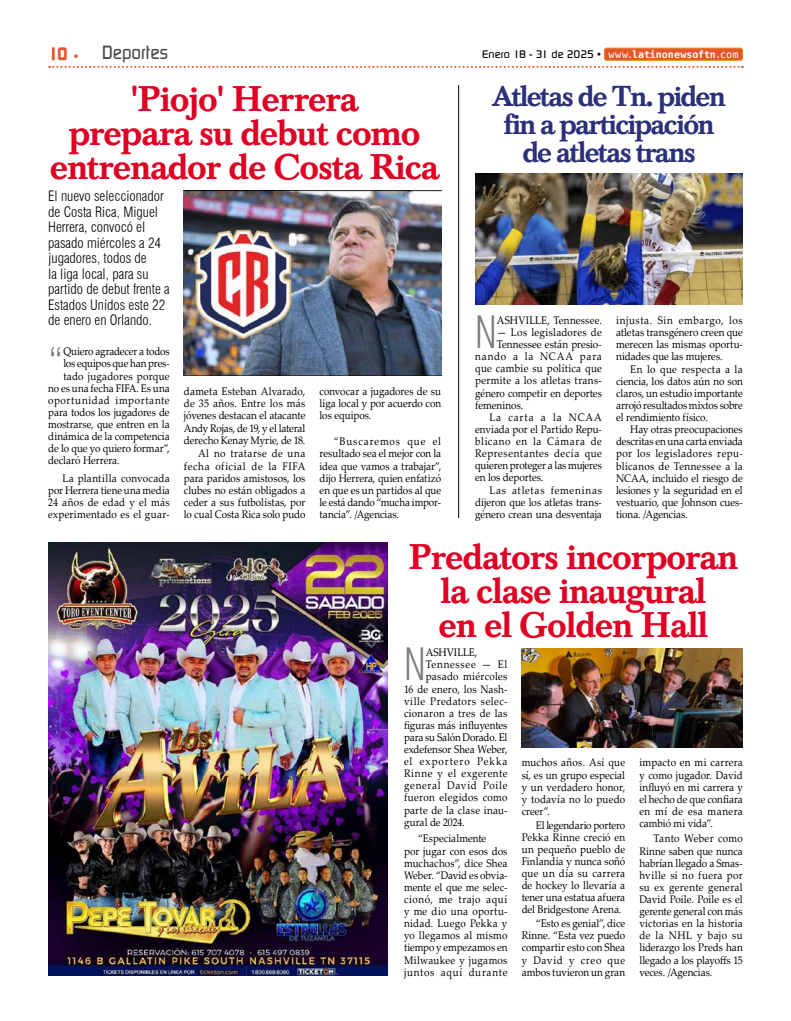
<style>
.page{position:relative;width:791px;height:1021px;background:#fff}
.page>*{position:absolute;margin:0;border:0;box-sizing:border-box;transform-origin:0 0}
.t1{font:300 condensed 43.5px "Swiss 721 BT";color:#7d7d7d;scale:.9 1}
.t2{font:500 37px/34px "Baskerville T";letter-spacing:-.03em;color:#df0023;text-align:center}
.t3{font:500 30px/28px "Baskerville T";letter-spacing:-.06em;color:#2b3078;text-align:center}
.t4{font:500 19px "Continuum";letter-spacing:.005em;color:#464646;scale:.9 1}
.t5{font:700 18px "Continuum";color:#e6542f}
.t6{font:300 condensed 14px/15.5px "Swiss 721 BT";color:#000}
.t7{font:11px/12.1px "Palatino Linotype";letter-spacing:.005em;color:#000;text-align:justify;scale:.9 1}
.t8{font:11px "Palatino Linotype";letter-spacing:.03em;color:#000;scale:.9 1}
.t9{font:11px "Palatino Linotype";letter-spacing:-.015em;color:#000;scale:.9 1}
.t10{font:11px "Palatino Linotype";letter-spacing:.06em;color:#000;scale:.9 1}
.t11{font:500 11px "Continuum";color:#000}
.t12{font:11px "Palatino Linotype";letter-spacing:.025em;color:#000;scale:.9 1}
.t13{font:11px "Palatino Linotype";letter-spacing:.035em;color:#000;scale:.9 1}
.t14{font:11px "Palatino Linotype";letter-spacing:.075em;color:#000;scale:.9 1}
.t15{font:11px "Palatino Linotype";letter-spacing:.055em;color:#000;scale:.9 1}
.t16{font:11px "Palatino Linotype";letter-spacing:.045em;color:#000;scale:.9 1}
.t17{font:11px "Palatino Linotype";letter-spacing:-.02em;color:#000;scale:.9 1}
.t18{font:11px "Palatino Linotype";letter-spacing:.05em;color:#000;scale:.9 1}
.t19{font:11px "Palatino Linotype";letter-spacing:.065em;color:#000;scale:.9 1}
.t20{font:11px "Palatino Linotype";letter-spacing:.08em;color:#000;scale:.9 1}
.t21{font:11px "Palatino Linotype";letter-spacing:.09em;color:#000;scale:.9 1}
.t22{font:11px "Palatino Linotype";letter-spacing:.095em;color:#000;scale:.9 1}
.s1{font-size:11px}
.s2{font-family:"Bitstream Vera Sans Mono";font-weight:400;font-size:10px;color:#fff}
.s3{font-family:"Bitstream Vera Sans Mono";font-weight:700;font-size:10px;color:#fff}
</style>
<div class="page">
<div style="left:604px;top:48px;width:138px;height:12px;background:#e6542f;border-radius:2px"></div>
<div style="left:604px;top:48px;width:139px;height:12px;border:1px solid #eb880e;border-radius:2px"></div>
<svg style="left:49px;top:66px;width:694px;height:2px"></svg>
<hr style="left:458px;top:85px;width:1px;height:433px;background:#000">
<img style="left:184px;top:190px;width:257px;height:186px">
<img style="left:522px;top:648px;width:221px;height:99px">
<img style="left:475px;top:173px;width:268px;height:131px">
<img style="left:48px;top:542px;width:339px;height:433px">
<h3 class="t5" style="left:48px;top:41px;width:31px">10 <span class="s1">•</span></h3>
<h3 class="t4" style="left:102px;top:40px;width:75px">Deportes</h3>
<p class="t11" style="left:482px;top:47px;width:258px">Enero 18 - 31 de 2025 • <span class="s2">www.</span><span class="s3">latinonewsoftn</span><span class="s2">.com</span></p>
<h2 class="t2" style="left:50px;top:82px;width:391px">'Piojo' Herrera<br>prepara su debut como entrenador de Costa Rica</h2>
<p class="t6" style="left:48px;top:188px;width:123px">El nuevo seleccionador de Costa Rica, Miguel<br>Herrera, convocó el pasado miércoles a 24 jugadores, todos de<br>la liga local, para su partido de debut frente a<br>Estados Unidos este 22 de enero en Orlando.</p>
<h1 class="t1" style="left:48px;top:337px;width:18px">“</h1>
<p class="t9" style="left:63px;top:344px;width:120px">Quiero agradecer a todos</p>
<p class="t7" style="left:63px;top:357px;width:120px">los equipos que han pres-</p>
<p class="t7" style="left:63px;top:369px;width:120px">tado jugadores porque</p>
<p class="t7" style="left:48px;top:381px;width:137px">no es una fecha FIFA. Es una</p>
<p class="t10" style="left:48px;top:392px;width:137px">oportunidad importante</p>
<p class="t7" style="left:48px;top:405px;width:137px">para todos los jugadores de</p>
<p class="t7" style="left:48px;top:418px;width:137px">mostrarse, que entren en la</p>
<p class="t7" style="left:48px;top:430px;width:137px">dinámica de la competencia</p>
<p class="t7" style="left:48px;top:442px;width:137px">de lo que yo quiero formar”,</p>
<p class="t7" style="left:48px;top:454px;width:81px">declaró Herrera.</p>
<p class="t7" style="left:48px;top:471px;width:137px;text-indent:14px">La plantilla convocada por Herrera tiene una media 24 años de edad y el más experimentado es el guar-</p>
<p class="t7" style="left:184px;top:385px;width:137px">dameta Esteban Alvarado, de 35 años. Entre los más jóvenes destacan el atacante Andy Rojas, de 19, y el lateral derecho Kenay Myrie, de 18.</p>
<p class="t7" style="left:184px;top:447px;width:137px;text-indent:14px">Al no tratarse de una fecha oficial de la FIFA para paridos amistosos, los clubes no están obligados a ceder a sus futbolistas, por lo cual Costa Rica solo pudo</p>
<p class="t7" style="left:320px;top:385px;width:137px">convocar a jugadores de su liga local y por acuerdo con los equipos.</p>
<p class="t7" style="left:320px;top:435px;width:137px;text-indent:14px">“Buscaremos que el resultado sea el mejor con la idea que vamos a trabajar”, dijo Herrera, quien enfatizó en que es un partidos al que le está dando “mucha impor&shy;tancia”. /Agencias.</p>
<h3 class="t3" style="left:492px;top:82px;width:235px">Atletas de Tn. piden fin a participación de atletas trans</h3>
<h1 class="t1" style="left:475px;top:306px;width:26px">N</h1>
<p class="t7" style="left:497px;top:313px;width:118px">ASHVILLE, Tennessee.</p>
<p class="t12" style="left:497px;top:324px;width:118px">— Los legisladores de</p>
<p class="t7" style="left:497px;top:338px;width:118px">Tennessee están presio-</p>
<p class="t20" style="left:475px;top:348px;width:142px">nando a la NCAA para</p>
<p class="t8" style="left:475px;top:361px;width:142px">que cambie su política que</p>
<p class="t8" style="left:475px;top:373px;width:142px">permite a los atletas trans-</p>
<p class="t7" style="left:475px;top:386px;width:142px">género competir en deportes</p>
<p class="t7" style="left:475px;top:398px;width:55px">femeninos.</p>
<p class="t22" style="left:489px;top:409px;width:127px">La carta a la NCAA</p>
<p class="t7" style="left:475px;top:423px;width:142px">enviada por el Partido Repu-</p>
<p class="t10" style="left:475px;top:433px;width:142px">blicano en la Cámara de</p>
<p class="t15" style="left:475px;top:445px;width:142px">Representantes decía que</p>
<p class="t9" style="left:475px;top:458px;width:142px">quieren proteger a las mujeres</p>
<p class="t7" style="left:475px;top:471px;width:77px">en los deportes.</p>
<p class="t14" style="left:489px;top:482px;width:127px">Las atletas femeninas</p>
<p class="t7" style="left:475px;top:495px;width:142px">dijeron que los atletas trans-</p>
<p class="t7" style="left:475px;top:508px;width:142px">género crean una desventaja</p>
<p class="t7" style="left:616px;top:313px;width:142px">injusta. Sin embargo, los atletas transgénero creen que merecen las mismas oportu&shy;nidades que las mujeres.</p>
<p class="t7" style="left:616px;top:362px;width:142px;text-indent:14px">En lo que respecta a la ciencia, los datos aún no son claros, un estudio importante arrojó resultados mixtos sobre el rendimiento físico.</p>
<p class="t7" style="left:616px;top:423px;width:142px;text-indent:14px">Hay otras preocupaciones descritas en una carta enviada por los legisladores repu&shy;blicanos de Tennessee a la NCAA, incluido el riesgo de lesiones y la seguridad en el vestuario, que Johnson cues&shy;tiona. /Agencias.</p>
<h2 class="t2" style="left:409px;top:539px;width:331px">Predators incorporan la clase inaugural<br>en el Golden Hall</h2>
<h1 class="t1" style="left:404px;top:638px;width:26px">N</h1>
<p class="t7" style="left:426px;top:646px;width:59px">ASHVILLE,</p>
<p class="t14" style="left:426px;top:656px;width:92px">Tennessee — El</p>
<p class="t8" style="left:426px;top:668px;width:92px">pasado miércoles</p>
<p class="t7" style="left:404px;top:682px;width:116px">16 de enero, los Nash-</p>
<p class="t16" style="left:404px;top:693px;width:116px">ville Predators selec-</p>
<p class="t13" style="left:404px;top:705px;width:116px">cionaron a tres de las</p>
<p class="t7" style="left:404px;top:718px;width:116px">figuras más influyentes</p>
<p class="t17" style="left:404px;top:729px;width:116px">para su Salón Dorado. El</p>
<p class="t7" style="left:404px;top:742px;width:116px">exdefensor Shea Weber,</p>
<p class="t21" style="left:404px;top:753px;width:116px">el exportero Pekka</p>
<p class="t18" style="left:404px;top:765px;width:116px">Rinne y el exgerente</p>
<p class="t19" style="left:404px;top:777px;width:116px">general David Poile</p>
<p class="t13" style="left:404px;top:789px;width:116px">fueron elegidos como</p>
<p class="t12" style="left:404px;top:802px;width:116px">parte de la clase inau-</p>
<p class="t9" style="left:404px;top:814px;width:69px">gural de 2024.</p>
<p class="t7" style="left:404px;top:832px;width:116px;text-align:left;text-indent:14px">“Especialmente<br>por jugar con esos dos muchachos”, dice Shea<br>Weber. “David es obvia&shy;mente el que me selec&shy;cionó, me trajo aquí y me dio una oportu&shy;nidad. Luego Pekka y yo llegamos al mismo tiempo y empezamos en<br>Milwaukee y jugamos juntos aquí durante</p>
<p class="t7" style="left:522px;top:756px;width:116px">muchos años. Así que sí, es un grupo especial y un verdadero honor, y todavía no lo puedo creer”.</p>
<p class="t7" style="left:522px;top:818px;width:116px;text-indent:14px">El legendario portero Pekka Rinne creció en un pequeño pueblo de Finlandia y nunca soñó que un día su carrera de hockey lo llevaría a tener una estatua afuera del Bridgestone Arena.</p>
<p class="t7" style="left:522px;top:916px;width:116px;text-indent:14px">“Esto es genial”, dice Rinne. “Esta vez puedo compartir esto con Shea y David y creo que ambos tuvieron un gran</p>
<p class="t7" style="left:639px;top:756px;width:116px">impacto en mi carrera y como jugador. David influyó en mi carrera y el hecho de que confiara en mí de esa manera cambió mi vida”.</p>
<p class="t7" style="left:639px;top:832px;width:116px;text-indent:14px">Tanto Weber como Rinne saben que nunca habrían llegado a Smas&shy;hville si no fuera por su ex gerente general David Poile. Poile es el gerente general con más victorias en la historia de la NHL y bajo su liderazgo los Preds han llegado a los playoffs 15 veces. /Agencias.</p>
</div>
